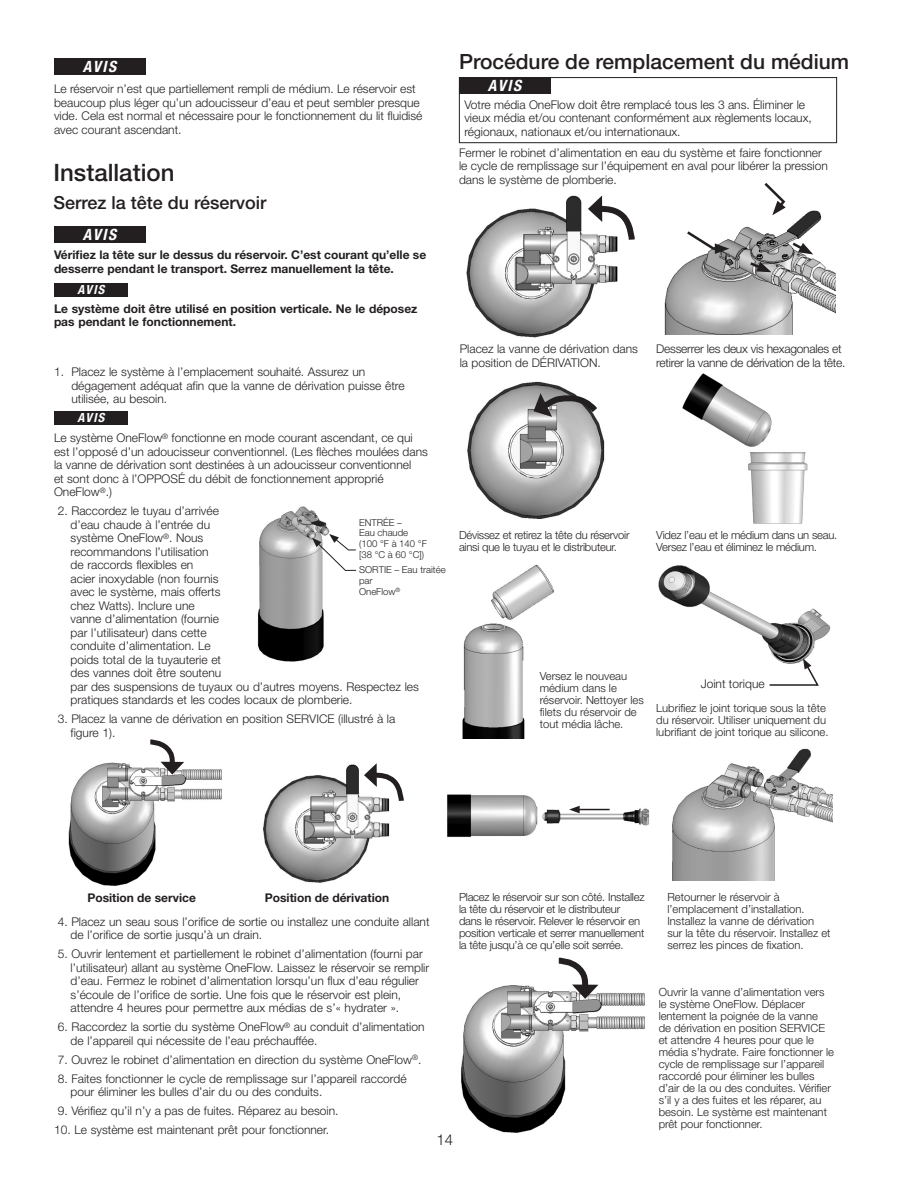
<style>
.page{position:relative;width:918px;height:1188px;background:#fff}
.page>*{position:absolute;margin:0;border:0;box-sizing:border-box;transform-origin:0 0}
._2_Head{font:500 24px "Helvetica Neue LT Std";color:#231f20}
._2_Head-2{font:500 21px "Helvetica Neue LT Std";color:#231f20}
._3_Head{font:500 18px "Helvetica Neue LT Std";color:#231f20}
.body-8_5_on_9{font:italic 700 condensed 15.6px "Helvetica Neue LT Std";letter-spacing:.1em;color:#fff}
.body{font:italic 700 condensed 15.6px "Helvetica Neue LT Std";color:#fff}
.t1{font:300 15px "Helvetica Neue LT Std";color:#231f20}
.body-8_5_on_9-2{font:italic 700 condensed 12.6px "Helvetica Neue LT Std";letter-spacing:.1em;color:#fff}
.Bulleted_text{font:300 12px/13.5px "Helvetica Neue LT Std";color:#231f20}
.Body{font:300 12px/13.5px "Helvetica Neue LT Std";color:#231f20}
.Body-2{font:700 12px/13.5px "Helvetica Neue LT Std";color:#231f20}
.Bulleted_text-2{font:700 12px/13.5px "Helvetica Neue LT Std";color:#231f20}
.Body-3{font:300 12px/13.5px "Helvetica Neue LT Std";letter-spacing:-.02em;color:#231f20}
.Body-4{font:300 11.25px/12px "Helvetica Neue LT Std";color:#231f20}
.Body-5{font:300 11.25px/12px "Helvetica Neue LT Std";letter-spacing:-.02em;color:#231f20}
.Body-6{font:300 9.6px/10.6px "Helvetica Neue LT Std";color:#231f20}
</style>
<div class="page">
<div style="left:459px;top:77px;width:378px;height:66px;border:1px solid #231f20"></div>
<div style="left:54px;top:58px;width:91px;height:17px;background:#231f20"></div>
<div style="left:459px;top:77px;width:91px;height:17px;background:#231f20"></div>
<div style="left:54px;top:283px;width:74px;height:13px;background:#231f20"></div>
<div style="left:54px;top:226px;width:91px;height:16px;background:#231f20"></div>
<div style="left:54px;top:411px;width:74px;height:13px;background:#231f20"></div>
<img style="left:466px;top:195px;width:152px;height:143px">
<img style="left:263px;top:764px;width:127px;height:119px">
<svg style="left:588px;top:196px;width:47px;height:50px"></svg>
<svg style="left:364px;top:763px;width:40px;height:43px"></svg>
<img style="left:467px;top:381px;width:138px;height:138px">
<svg style="left:534px;top:392px;width:69px;height:27px"></svg>
<img style="left:658px;top:565px;width:173px;height:93px">
<img style="left:447px;top:794px;width:202px;height:43px">
<img style="left:461px;top:984px;width:183px;height:149px">
<img style="left:68px;top:762px;width:154px;height:124px">
<svg style="left:553px;top:957px;width:45px;height:42px"></svg>
<svg style="left:145px;top:739px;width:39px;height:36px"></svg>
<img style="left:682px;top:373px;width:126px;height:151px">
<svg style="left:769px;top:658px;width:50px;height:28px"></svg>
<img style="left:664px;top:210px;width:172px;height:125px">
<svg style="left:684px;top:229px;width:45px;height:25px"></svg>
<svg style="left:762px;top:183px;width:25px;height:32px"></svg>
<svg style="left:747px;top:260px;width:24px;height:12px"></svg>
<img style="left:672px;top:748px;width:161px;height:132px">
<img style="left:462px;top:564px;width:92px;height:175px">
<svg style="left:790px;top:240px;width:23px;height:14px"></svg>
<hr style="left:577px;top:809px;width:33px;height:1px;background:#231f20">
<svg style="left:569px;top:806px;width:11px;height:7px"></svg>
<img style="left:257px;top:506px;width:73px;height:156px">
<svg style="left:312px;top:534px;width:45px;height:37px"></svg>
<p class="_2_Head-2" style="left:459px;top:49px;width:392px">Procédure de remplacement du médium</p>
<p class="body-8_5_on_9" style="left:83px;top:57px;width:35px">AVIS</p>
<p class="Body" style="left:54px;top:82px;width:370px">Le réservoir n’est que partiellement rempli de médium. Le réservoir est beaucoup plus léger qu’un adoucisseur d’eau et peut sembler presque vide. Cela est normal et nécessaire pour le fonctionnement du lit fluidisé avec courant ascendant.</p>
<p class="body-8_5_on_9" style="left:488px;top:76px;width:35px">AVIS</p>
<p class="Body" style="left:464px;top:97px;width:349px">Votre média OneFlow doit être remplacé tous les 3 ans. Éliminer le vieux média et/ou contenant conformément aux règlements locaux, régionaux, nationaux et/ou internationaux.</p>
<p class="Body" style="left:459px;top:145px;width:370px">Fermer le robinet d’alimentation en eau du système et faire fonctionner le cycle de remplissage sur l’équipement en aval pour libérer la pression</p>
<p class="_2_Head" style="left:54px;top:159px;width:122px">Installation</p>
<p class="Body" style="left:459px;top:172px;width:159px">dans le système de plomberie.</p>
<p class="_3_Head" style="left:54px;top:192px;width:215px">Serrez la tête du réservoir</p>
<p class="body" style="left:83px;top:225px;width:35px">AVIS</p>
<p class="Body-2" style="left:54px;top:248px;width:374px">Vérifiez la tête sur le dessus du réservoir. C’est courant qu’elle se desserre pendant le transport. Serrez manuellement la tête.</p>
<p class="body-8_5_on_9-2" style="left:77px;top:282px;width:29px">AVIS</p>
<p class="Bulleted_text-2" style="left:54px;top:302px;width:365px">Le système doit être utilisé en position verticale. Ne le déposez pas pendant le fonctionnement.</p>
<p class="Bulleted_text" style="left:71px;top:365px;width:335px;text-indent:-17px">1. Placez le système à l’emplacement souhaité. Assurez un dégagement adéquat afin que la vanne de dérivation puisse être utilisée, au besoin.</p>
<p class="body-8_5_on_9-2" style="left:77px;top:410px;width:29px">AVIS</p>
<p class="Body" style="left:54px;top:431px;width:375px">Le système OneFlow<sup>®</sup> fonctionne en mode courant ascendant, ce qui est l’opposé d’un adoucisseur conventionnel. (Les flèches moulées dans la vanne de dérivation sont destinées à un adoucisseur conventionnel<br>et sont donc à l’OPPOSÉ du débit de fonctionnement approprié OneFlow<sup>®</sup>.)</p>
<p class="Bulleted_text" style="left:71px;top:504px;width:350px;text-indent:-13px">2. Raccordez le tuyau d’arrivée<br>d’eau chaude à l’entrée du<br>système OneFlow<sup>®</sup>. Nous<br>recommandons l’utilisation<br>de raccords flexibles en<br>acier inoxydable (non fournis<br>avec le système, mais offerts<br>chez Watts). Inclure une<br>vanne d’alimentation (fournie<br>par l’utilisateur) dans cette<br>conduite d’alimentation. Le<br>poids total de la tuyauterie et<br>des vannes doit être soutenu<br>par des suspensions de tuyaux ou d’autres moyens. Respectez les pratiques standards et les codes locaux de plomberie.</p>
<p class="Bulleted_text" style="left:71px;top:712px;width:326px;text-indent:-13px">3. Placez la vanne de dérivation en position SERVICE (illustré à la figure 1).</p>
<p class="Body-6" style="left:359px;top:517px;width:69px">ENTRÉE –<br>Eau chaude (100 °F à 140 °F [38 °C à 60 °C])</p>
<p class="Body-6" style="left:359px;top:564px;width:88px">SORTIE – Eau traitée par<br>OneFlow<sup>®</sup></p>
<p class="Body" style="left:460px;top:342px;width:180px">Placez la vanne de dérivation dans la position de DÉRIVATION.</p>
<p class="Body-3" style="left:656px;top:342px;width:191px">Desserrer les deux vis hexagonales et retirer la vanne de dérivation de la tête.</p>
<p class="Body-5" style="left:459px;top:529px;width:172px">Dévissez et retirez la tête du réservoir ainsi que le tuyau et le distributeur.</p>
<p class="Body-5" style="left:656px;top:529px;width:183px">Videz l’eau et le médium dans un seau.<br>Versez l’eau et éliminez le médium.</p>
<p class="Body-4" style="left:540px;top:670px;width:106px">Versez le nouveau médium dans le réservoir. Nettoyer les filets du réservoir de tout média lâche.</p>
<p class="Body" style="left:701px;top:677px;width:66px">Joint torique</p>
<p class="Body-4" style="left:656px;top:702px;width:174px">Lubrifiez le joint torique sous la tête du réservoir. Utiliser uniquement du lubrifiant de joint torique au silicone.</p>
<p class="Body-2" style="left:87px;top:891px;width:110px">Position de service</p>
<p class="Body-2" style="left:265px;top:891px;width:126px">Position de dérivation</p>
<p class="Bulleted_text" style="left:71px;top:915px;width:361px;text-indent:-13px">4. Placez un seau sous l’orifice de sortie ou installez une conduite allant de l’orifice de sortie jusqu’à un drain.</p>
<p class="Bulleted_text" style="left:71px;top:947px;width:360px;text-indent:-13px">5. Ouvrir lentement et partiellement le robinet d’alimentation (fourni par l’utilisateur) allant au système OneFlow. Laissez le réservoir se remplir d’eau. Fermez le robinet d’alimentation lorsqu’un flux d’eau régulier s’écoule de l’orifice de sortie. Une fois que le réservoir est plein, attendre 4 heures pour permettre aux médias de s’« hydrater ».</p>
<p class="Bulleted_text" style="left:71px;top:1020px;width:356px;text-indent:-13px">6. Raccordez la sortie du système OneFlow<sup>®</sup> au conduit d’alimentation de l’appareil qui nécessite de l’eau préchauffée.</p>
<p class="Bulleted_text" style="left:58px;top:1053px;width:365px">7. Ouvrez le robinet d’alimentation en direction du système OneFlow<sup>®</sup>.</p>
<p class="Bulleted_text" style="left:71px;top:1072px;width:338px;text-indent:-13px">8. Faites fonctionner le cycle de remplissage sur l’appareil raccordé pour éliminer les bulles d’air du ou des conduits.</p>
<p class="Bulleted_text" style="left:58px;top:1104px;width:282px">9. Vérifiez qu’il n’y a pas de fuites. Réparez au besoin.</p>
<p class="Bulleted_text" style="left:54px;top:1123px;width:277px">10. Le système est maintenant prêt pour fonctionner.</p>
<p class="Body-5" style="left:459px;top:891px;width:187px">Placez le réservoir sur son côté. Installez la tête du réservoir et le distributeur dans le réservoir. Relever le réservoir en position verticale et serrer manuellement la tête jusqu’à ce qu’elle soit serrée.</p>
<p class="t1" style="left:437px;top:1130px;width:18px">14</p>
<p class="Body-4" style="left:667px;top:891px;width:165px">Retourner le réservoir à l’emplacement d’installation.<br>Installez la vanne de dérivation sur la tête du réservoir. Installez et serrez les pinces de fixation.</p>
<p class="Body-4" style="left:659px;top:986px;width:177px">Ouvrir la vanne d’alimentation vers le système OneFlow. Déplacer lentement la poignée de la vanne<br>de dérivation en position SERVICE et attendre 4 heures pour que le média s’hydrate. Faire fonctionner le cycle de remplissage sur l’appareil raccordé pour éliminer les bulles d’air de la ou des conduites. Vérifier s’il y a des fuites et les réparer, au besoin. Le système est maintenant prêt pour fonctionner.</p>
</div>
